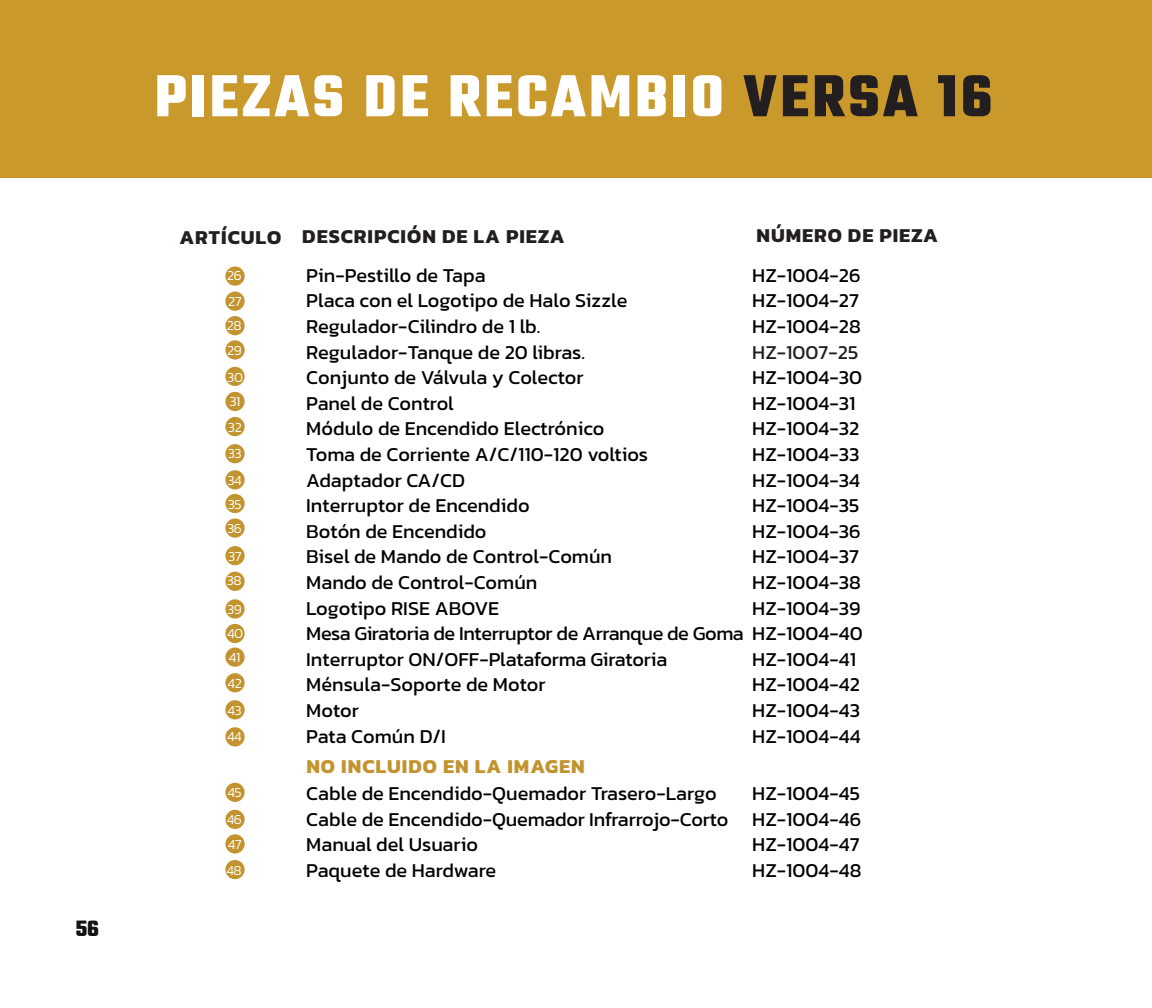
<style>
.page{position:relative;width:1152px;height:1008px;background:#fff}
.page>*{position:absolute;margin:0;border:0;box-sizing:border-box;transform-origin:0 0}
.t1{font:700 64px "Teko";letter-spacing:.05em;color:#fff}
.t2{font:700 24px "Teko";color:#141313}
.t3{font:20px/25.6px "Kanit";color:#000001;text-align:justify}
.t4{font:700 20px "Kanit";letter-spacing:.05em;color:#231f20}
.t5{font:700 20px "Kanit";letter-spacing:.05em;color:#c2932e}
.t6{font:20px "Kanit";color:#231f20}
.t7{font:300 14px/24px "Kanit";letter-spacing:-.03em;color:#fff}
.s1{color:#231f20}
</style>
<div class="page">
<div style="left:0;top:0;width:1152px;height:178px;background:#ca992b"></div>
<div style="left:225px;top:266px;width:20px;height:20px;background:#c2932e;border-radius:50%"></div>
<div style="left:225px;top:292px;width:20px;height:19px;background:#c2932e;border-radius:50%"></div>
<div style="left:225px;top:316px;width:20px;height:19px;background:#c2932e;border-radius:50%"></div>
<div style="left:225px;top:340px;width:20px;height:20px;background:#c2932e;border-radius:50%"></div>
<div style="left:225px;top:367px;width:20px;height:19px;background:#c2932e;border-radius:50%"></div>
<div style="left:225px;top:392px;width:20px;height:19px;background:#c2932e;border-radius:50%"></div>
<div style="left:225px;top:417px;width:20px;height:19px;background:#c2932e;border-radius:50%"></div>
<div style="left:225px;top:444px;width:20px;height:19px;background:#c2932e;border-radius:50%"></div>
<div style="left:225px;top:470px;width:20px;height:19px;background:#c2932e;border-radius:50%"></div>
<div style="left:225px;top:494px;width:20px;height:19px;background:#c2932e;border-radius:50%"></div>
<div style="left:225px;top:518px;width:20px;height:20px;background:#c2932e;border-radius:50%"></div>
<div style="left:225px;top:546px;width:20px;height:19px;background:#c2932e;border-radius:50%"></div>
<div style="left:225px;top:572px;width:20px;height:19px;background:#c2932e;border-radius:50%"></div>
<div style="left:225px;top:599px;width:20px;height:20px;background:#c2932e;border-radius:50%"></div>
<div style="left:225px;top:624px;width:20px;height:19px;background:#c2932e;border-radius:50%"></div>
<div style="left:225px;top:648px;width:20px;height:19px;background:#c2932e;border-radius:50%"></div>
<div style="left:225px;top:673px;width:20px;height:19px;background:#c2932e;border-radius:50%"></div>
<div style="left:225px;top:700px;width:20px;height:19px;background:#c2932e;border-radius:50%"></div>
<div style="left:225px;top:727px;width:20px;height:20px;background:#c2932e;border-radius:50%"></div>
<div style="left:225px;top:783px;width:20px;height:19px;background:#c2932e;border-radius:50%"></div>
<div style="left:225px;top:810px;width:20px;height:19px;background:#c2932e;border-radius:50%"></div>
<div style="left:225px;top:834px;width:20px;height:20px;background:#c2932e;border-radius:50%"></div>
<div style="left:225px;top:860px;width:20px;height:19px;background:#c2932e;border-radius:50%"></div>
<p class="t2" style="left:75px;top:913px;width:25px">56</p>
<h1 class="t1" style="left:155px;top:55px;width:839px">PIEZAS DE RECAMBIO <span class="s1">VERSA 16</span></h1>
<p class="t4" style="left:179px;top:221px;width:387px">ARTÍCULO DESCRIPCIÓN DE LA PIEZA</p>
<p class="t4" style="left:756px;top:220px;width:183px">NÚMERO DE PIEZA</p>
<p class="t3" style="left:306px;top:262px;width:181px">Pin-Pestillo de Tapa</p>
<p class="t3" style="left:752px;top:262px;width:110px">HZ-1004-26</p>
<p class="t3" style="left:306px;top:287px;width:323px">Placa con el Logotipo de Halo Sizzle</p>
<p class="t3" style="left:752px;top:287px;width:108px">HZ-1004-27</p>
<p class="t3" style="left:306px;top:313px;width:236px">Regulador-Cilindro de 1 lb.</p>
<p class="t3" style="left:752px;top:313px;width:110px">HZ-1004-28</p>
<p class="t3" style="left:306px;top:339px;width:280px">Regulador-Tanque de 20 libras.</p>
<p class="t6" style="left:752px;top:337px;width:108px">HZ-1007-25</p>
<p class="t3" style="left:306px;top:364px;width:279px">Conjunto de Válvula y Colector</p>
<p class="t3" style="left:752px;top:364px;width:111px">HZ-1004-30</p>
<p class="t3" style="left:306px;top:390px;width:149px">Panel de Control</p>
<p class="t3" style="left:752px;top:390px;width:105px">HZ-1004-31</p>
<p class="t3" style="left:306px;top:415px;width:300px">Módulo de Encendido Electrónico</p>
<p class="t3" style="left:752px;top:415px;width:109px">HZ-1004-32</p>
<p class="t3" style="left:306px;top:441px;width:343px">Toma de Corriente A/C/110-120 voltios</p>
<p class="t3" style="left:752px;top:441px;width:109px">HZ-1004-33</p>
<p class="t3" style="left:306px;top:467px;width:160px">Adaptador CA/CD</p>
<p class="t3" style="left:752px;top:467px;width:109px">HZ-1004-34</p>
<p class="t3" style="left:306px;top:492px;width:225px">Interruptor de Encendido</p>
<p class="t3" style="left:752px;top:492px;width:109px">HZ-1004-35</p>
<p class="t3" style="left:306px;top:518px;width:182px">Botón de Encendido</p>
<p class="t3" style="left:752px;top:518px;width:110px">HZ-1004-36</p>
<p class="t3" style="left:306px;top:543px;width:307px">Bisel de Mando de Control-Común</p>
<p class="t3" style="left:752px;top:543px;width:108px">HZ-1004-37</p>
<p class="t3" style="left:306px;top:569px;width:233px">Mando de Control-Común</p>
<p class="t3" style="left:752px;top:569px;width:110px">HZ-1004-38</p>
<p class="t3" style="left:306px;top:595px;width:194px">Logotipo RISE ABOVE</p>
<p class="t7" style="left:227px;top:263px;width:16px;line-height:25.6px">26<br>27</p>
<p class="t7" style="left:227px;top:313px;width:16px;line-height:24.6px">28<br>29</p>
<p class="t7" style="left:227px;top:365px;width:17px">30<br>31</p>
<p class="t7" style="left:227px;top:414px;width:16px;line-height:26.4px;text-align:justify">32<br>33<br>34</p>
<p class="t7" style="left:227px;top:492px;width:16px">35<br>36</p>
<p class="t7" style="left:227px;top:544px;width:16px;line-height:24.6px">37<br>38</p>
<p class="t7" style="left:227px;top:597px;width:18px;text-align:justify">39<br>40<br>41</p>
<p class="t7" style="left:227px;top:669px;width:16px;line-height:27.6px">42<br>43</p>
<p class="t7" style="left:227px;top:725px;width:16px">44</p>
<p class="t3" style="left:306px;top:595px;width:558px;text-indent:446px">HZ-1004-39<br>Mesa Giratoria de Interruptor de Arranque de Goma HZ-1004-40<br>Interruptor ON/OFF-Plataforma Giratoria</p>
<p class="t3" style="left:752px;top:646px;width:105px">HZ-1004-41</p>
<p class="t3" style="left:306px;top:671px;width:241px">Ménsula-Soporte de Motor</p>
<p class="t3" style="left:752px;top:671px;width:109px">HZ-1004-42</p>
<p class="t3" style="left:306px;top:697px;width:54px">Motor</p>
<p class="t3" style="left:752px;top:697px;width:109px">HZ-1004-43</p>
<p class="t3" style="left:306px;top:723px;width:141px">Pata Común D/I</p>
<p class="t3" style="left:752px;top:723px;width:110px">HZ-1004-44</p>
<p class="t7" style="left:227px;top:778px;width:17px;line-height:27.6px">45<br>46</p>
<p class="t7" style="left:226px;top:831px;width:17px;line-height:26px">47<br>48</p>
<p class="t5" style="left:306px;top:751px;width:280px">NO INCLUIDO EN LA IMAGEN</p>
<p class="t3" style="left:306px;top:780px;width:412px">Cable de Encendido-Quemador Trasero-Largo</p>
<p class="t3" style="left:306px;top:780px;width:556px;text-indent:446px">HZ-1004-45<br>Cable de Encendido-Quemador Infrarrojo-Corto HZ-1004-46<br>Manual del Usuario</p>
<p class="t3" style="left:752px;top:831px;width:109px">HZ-1004-47</p>
<p class="t3" style="left:306px;top:857px;width:191px">Paquete de Hardware</p>
<p class="t3" style="left:752px;top:857px;width:111px">HZ-1004-48</p>
</div>
